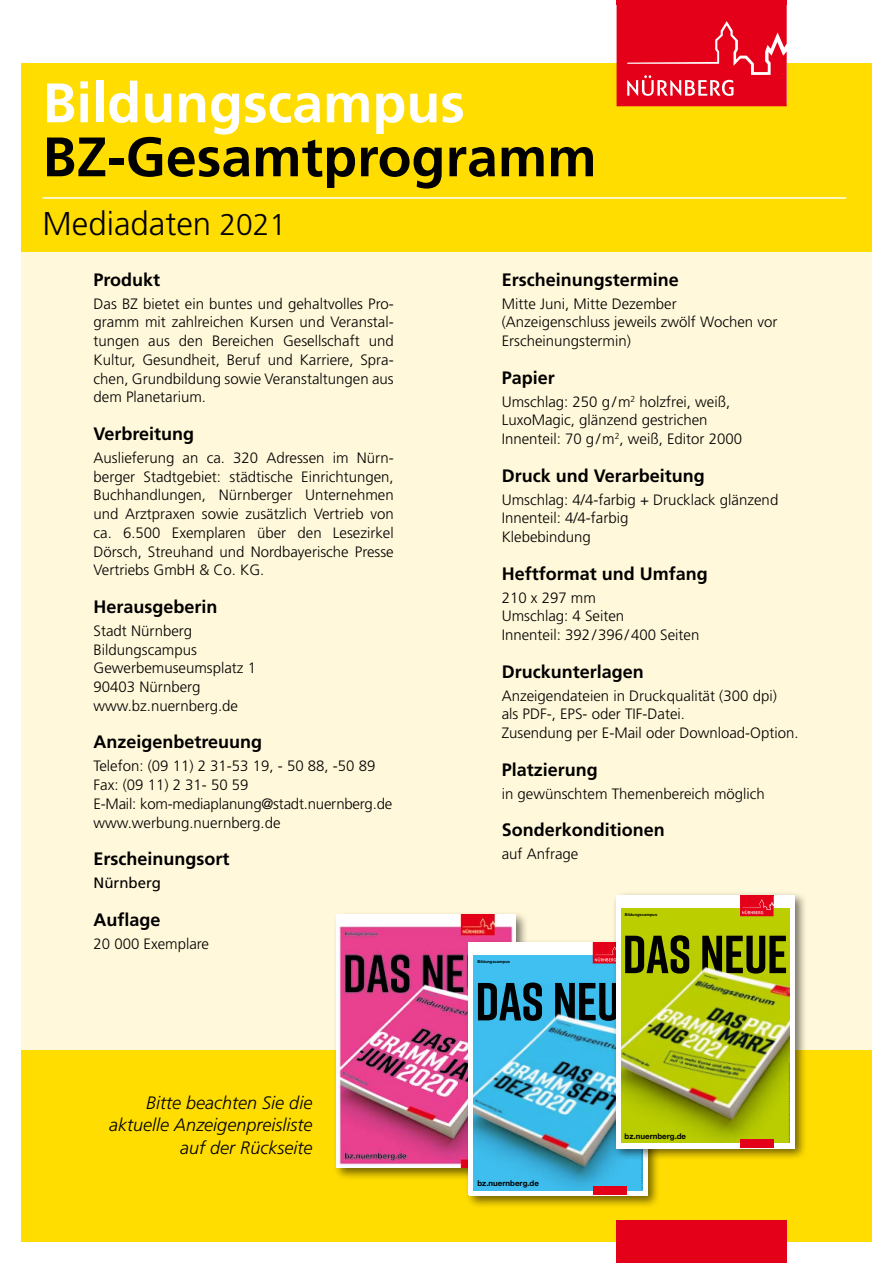
<style>
.page{position:relative;width:893px;height:1263px;background:#fff}
.page>*{position:absolute;margin:0;border:0;box-sizing:border-box;transform-origin:0 0}
.t1{font:700 55.5px "Frutiger LT Std";color:#000}
.t2{font:700 55.5px "Frutiger LT Std";color:#fff}
.t3{font:700 53.55px "Rift";letter-spacing:-.015em;color:#000}
.Global__Schriftart{font:300 33px "Frutiger LT Std";color:#000}
.Global__Schriftart-2{font:700 18px "Frutiger LT Std";color:#000}
.Global__Schriftart-3{font:italic 300 18px "Frutiger LT Std";color:#000}
.Global__Schriftart-4{font:300 15px/18.8px "Frutiger LT Std";color:#000}
.Global__Schriftart-5{font:15px "Frutiger LT Std";color:#000}
.t4{font:700 7.95px "Helvetica Neue LT Std";color:#000}
.t5{font:700 4.05px "Helvetica Neue LT Std";letter-spacing:.005em;color:#000}
.s1{font-size:30px}
</style>
<div class="page">
<div style="left:21px;top:64px;width:851px;height:1178px;background:#fff8da"></div>
<div style="left:21px;top:64px;width:851px;height:188px;background:#fd0"></div>
<hr style="left:43px;top:197px;width:803px;height:2px;background:#fff">
<div style="left:21px;top:1050px;width:851px;height:192px;background:#fd0"></div>
<div style="left:332px;top:911px;width:196px;height:270px;background:#000;opacity:.55"></div>
<img style="left:336px;top:915px;width:179px;height:253px">
<div style="left:465px;top:938px;width:195px;height:270px;background:#000;opacity:.55"></div>
<div style="left:472px;top:955px;width:174px;height:239px;background:#3fc0f0"></div>
<img style="left:473px;top:1013px;width:154px;height:178px">
<div style="left:469px;top:942px;width:178px;height:13px;background:#fff"></div>
<hr style="left:469px;top:942px;width:4px;height:253px;background:#fff">
<hr style="left:643px;top:942px;width:4px;height:253px;background:#fff">
<hr style="left:469px;top:1191px;width:178px;height:4px;background:#fff">
<div style="left:593px;top:1187px;width:33px;height:8px;background:#e30018"></div>
<svg style="left:593px;top:942px;width:19px;height:21px"></svg>
<div style="left:612px;top:891px;width:196px;height:270px;background:#000;opacity:.55"></div>
<div style="left:619px;top:908px;width:174px;height:238px;background:#bbcf00"></div>
<img style="left:620px;top:931px;width:171px;height:213px">
<div style="left:616px;top:895px;width:179px;height:13px;background:#fff"></div>
<hr style="left:616px;top:895px;width:4px;height:253px;background:#fff">
<hr style="left:791px;top:895px;width:4px;height:253px;background:#fff">
<hr style="left:616px;top:1144px;width:179px;height:4px;background:#fff">
<div style="left:740px;top:1139px;width:34px;height:9px;background:#e30018"></div>
<svg style="left:740px;top:895px;width:34px;height:21px"></svg>
<div style="left:617px;top:1220px;width:170px;height:43px;background:#e30018"></div>
<svg style="left:617px;top:0;width:170px;height:106px;background:#e5142a"></svg>
<p class="t2" style="left:43px;top:70px;width:424px">Bildungscampus</p>
<p class="t1" style="left:43px;top:124px;width:556px">BZ-Gesamtprogramm</p>
<p class="Global__Schriftart" style="left:43px;top:205px;width:245px">Mediadaten <span class="s1">2021</span></p>
<p class="Global__Schriftart-2" style="left:94px;top:269px;width:68px">Produkt</p>
<p class="Global__Schriftart-4" style="left:94px;top:294px;width:302px;text-align:justify">Das BZ bietet ein buntes und gehaltvolles Pro&shy;gramm mit zahlreichen Kursen und Veranstal&shy;tungen aus den Bereichen Gesellschaft und Kultur, Gesundheit, Beruf und Karriere, Spra&shy;chen, Grundbildung sowie Veranstaltungen aus dem Planetarium.</p>
<p class="Global__Schriftart-2" style="left:94px;top:423px;width:102px">Verbreitung</p>
<p class="Global__Schriftart-4" style="left:94px;top:449px;width:302px;text-align:justify">Auslieferung an ca. 320 Adressen im Nürn&shy;berger Stadtgebiet: städtische Einrichtungen, Buchhandlungen, Nürnberger Unternehmen und Arztpraxen sowie zusätzlich Vertrieb von ca. 6.500 Exemplaren über den Lesezirkel Dörsch, Streuhand und Nordbayerische Presse Vertriebs GmbH &amp; Co. KG.</p>
<p class="Global__Schriftart-2" style="left:94px;top:596px;width:126px">Herausgeberin</p>
<p class="Global__Schriftart-4" style="left:94px;top:622px;width:100px">Stadt Nürnberg</p>
<p class="Global__Schriftart-4" style="left:94px;top:640px;width:105px">Bildungscampus</p>
<p class="Global__Schriftart-4" style="left:94px;top:659px;width:164px">Gewerbemuseumsplatz 1</p>
<p class="Global__Schriftart-4" style="left:94px;top:678px;width:108px">90403 Nürnberg</p>
<p class="Global__Schriftart-4" style="left:94px;top:697px;width:146px">www.bz.nuernberg.de</p>
<p class="Global__Schriftart-2" style="left:94px;top:732px;width:170px">Anzeigenbetreuung</p>
<p class="Global__Schriftart-4" style="left:94px;top:757px;width:283px">Telefon: (09 11) 2 31-53 19, - 50 88, -50 89</p>
<p class="Global__Schriftart-4" style="left:94px;top:776px;width:157px">Fax: (09 11) 2 31- 50 59</p>
<p class="Global__Schriftart-4" style="left:94px;top:795px;width:300px">E-Mail: kom-mediaplanung@stadt.nuernberg.de</p>
<p class="Global__Schriftart-4" style="left:94px;top:813px;width:189px">www.werbung.nuernberg.de</p>
<p class="Global__Schriftart-2" style="left:94px;top:848px;width:137px">Erscheinungsort</p>
<p class="Global__Schriftart-5" style="left:94px;top:874px;width:69px">Nürnberg</p>
<p class="Global__Schriftart-2" style="left:94px;top:909px;width:69px">Auflage</p>
<p class="Global__Schriftart-4" style="left:94px;top:934px;width:117px">20 000 Exemplare</p>
<p class="Global__Schriftart-2" style="left:502px;top:269px;width:179px">Erscheinungstermine</p>
<p class="Global__Schriftart-4" style="left:502px;top:294px;width:176px">Mitte Juni, Mitte Dezember</p>
<p class="Global__Schriftart-4" style="left:502px;top:313px;width:277px">(Anzeigenschluss jeweils zwölf Wochen vor<br>Erscheinungstermin)</p>
<p class="Global__Schriftart-2" style="left:502px;top:367px;width:55px">Papier</p>
<p class="Global__Schriftart-4" style="left:502px;top:392px;width:230px">Umschlag: 250 g/m<sup>2</sup> holzfrei, weiß,<br>LuxoMagic, glänzend gestrichen</p>
<p class="Global__Schriftart-4" style="left:502px;top:430px;width:242px">Innenteil: 70 g/m<sup>2</sup>, weiß, Editor 2000</p>
<p class="Global__Schriftart-2" style="left:502px;top:465px;width:205px">Druck und Verarbeitung</p>
<p class="Global__Schriftart-4" style="left:502px;top:490px;width:278px">Umschlag: 4/4-farbig + Drucklack glänzend</p>
<p class="Global__Schriftart-4" style="left:502px;top:509px;width:128px">Innenteil: 4/4-farbig</p>
<p class="Global__Schriftart-4" style="left:502px;top:528px;width:91px">Klebebindung</p>
<p class="Global__Schriftart-2" style="left:502px;top:563px;width:208px">Heftformat und Umfang</p>
<p class="Global__Schriftart-4" style="left:502px;top:588px;width:96px">210 x 297 mm</p>
<p class="Global__Schriftart-4" style="left:502px;top:607px;width:124px">Umschlag: 4 Seiten</p>
<p class="Global__Schriftart-4" style="left:502px;top:626px;width:199px">Innenteil: 392/396/400 Seiten</p>
<p class="Global__Schriftart-2" style="left:502px;top:661px;width:144px">Druckunterlagen</p>
<p class="Global__Schriftart-4" style="left:502px;top:686px;width:298px">Anzeigendateien in Druckqualität (300 dpi)<br>als PDF-, EPS- oder TIF-Datei.<br>Zusendung per E-Mail oder Download-Option.</p>
<p class="Global__Schriftart-2" style="left:502px;top:759px;width:98px">Platzierung</p>
<p class="Global__Schriftart-4" style="left:502px;top:784px;width:265px">in gewünschtem Themenbereich möglich</p>
<p class="Global__Schriftart-2" style="left:502px;top:819px;width:165px">Sonderkonditionen</p>
<p class="Global__Schriftart-4" style="left:502px;top:845px;width:78px">auf Anfrage</p>
<p class="t5" style="left:625px;top:912px;width:34px">Bildungscampus</p>
<p class="t3" style="left:622px;top:916px;width:167px">DAS NEUE</p>
<p class="t5" style="left:478px;top:959px;width:34px">Bildungscampus</p>
<p class="t3" style="left:475px;top:963px;width:167px">DAS NEUE</p>
<p class="Global__Schriftart-3" style="left:146px;top:1092px;width:168px">Bitte beachten Sie die</p>
<p class="Global__Schriftart-3" style="left:109px;top:1115px;width:205px">aktuelle Anzeigenpreisliste</p>
<p class="Global__Schriftart-3" style="left:180px;top:1137px;width:134px">auf der Rückseite</p>
<p class="t4" style="left:477px;top:1178px;width:63px">bz.nuernberg.de</p>
<p class="t4" style="left:625px;top:1131px;width:63px">bz.nuernberg.de</p>
</div>
